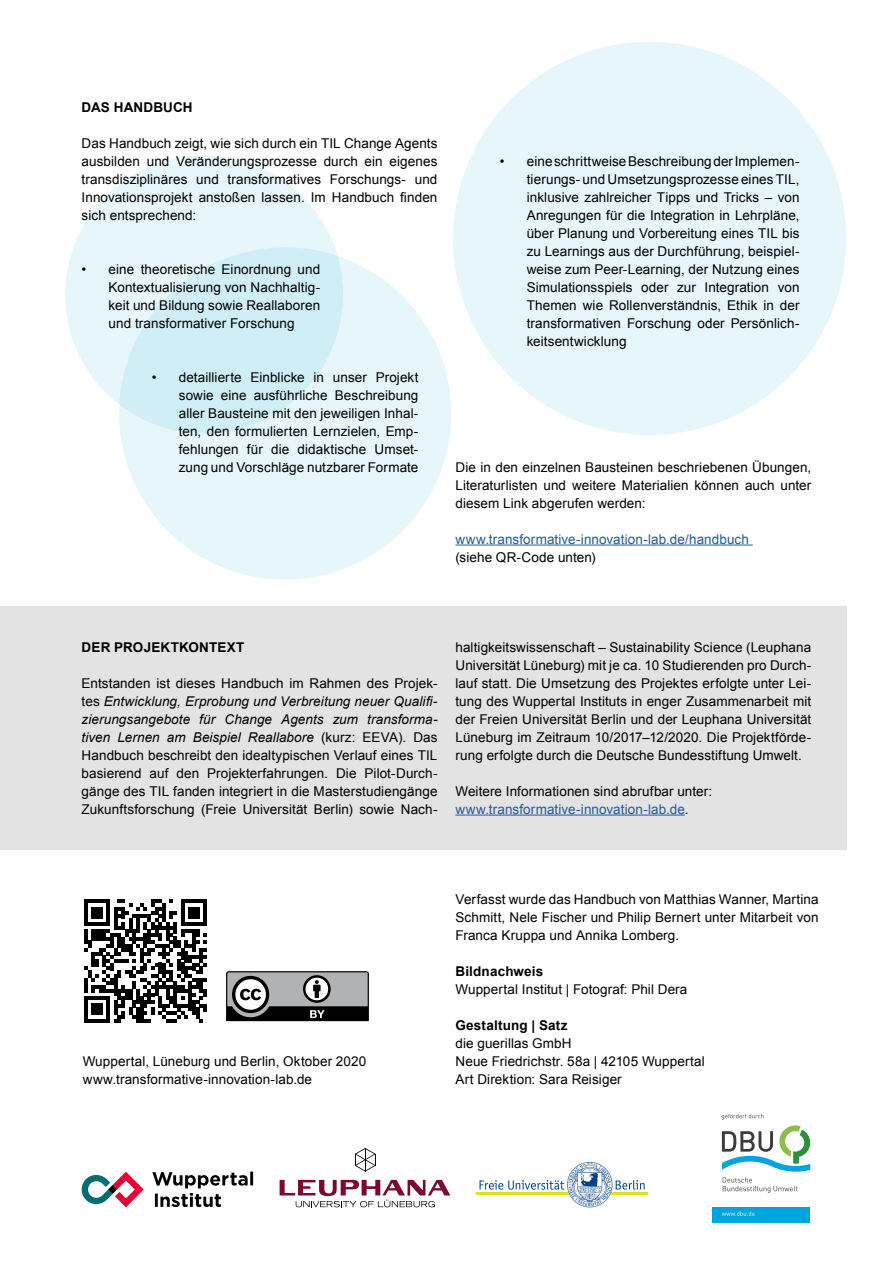
<style>
.page{position:relative;width:893px;height:1263px;background:#fff}
.page>*{position:absolute;margin:0;border:0;box-sizing:border-box;transform-origin:0 0}
.t1{font:13.5px/18px "Arial";letter-spacing:.005em;color:#000;text-align:justify}
.t2{font:700 13.5px "Arial";letter-spacing:.01em;color:#000}
.t3{font:13.5px "Arial";letter-spacing:.005em;color:#245a9c}
.s1{font-style:italic}
.s2{color:#245a9c}
</style>
<div class="page">
<div style="left:65px;top:156px;width:278px;height:277px;background:#e6f6fa;border-radius:50%"></div>
<svg style="left:119px;top:247px;width:332px;height:333px;background:#ddf3f8"></svg>
<svg style="left:84px;top:900px;width:123px;height:122px"></svg>
<svg style="left:226px;top:971px;width:143px;height:50px;background:#777778"></svg>
<svg style="left:355px;top:1148px;width:21px;height:23px"></svg>
<svg style="left:280px;top:1180px;width:170px;height:27px"></svg>
<svg style="left:82px;top:1172px;width:62px;height:35px"></svg>
<svg style="left:152px;top:1171px;width:101px;height:36px"></svg>
<hr style="left:476px;top:1192px;width:171px;height:3px;background:#e0de1d">
<svg style="left:480px;top:1162px;width:165px;height:45px"></svg>
<div style="left:713px;top:1207px;width:97px;height:15px;background:#00a4e1"></div>
<svg style="left:722px;top:1211px;width:33px;height:5px"></svg>
<svg style="left:722px;top:1125px;width:88px;height:68px"></svg>
<svg style="left:722px;top:1114px;width:41px;height:5px"></svg>
<hr style="left:455px;top:544px;width:298px;height:1px;background:#245a9c">
<div style="left:453px;top:42px;width:393px;height:393px;background:#e6f6fa;border-radius:50%"></div>
<div style="left:0;top:606px;width:846px;height:244px;background:#e3e3e3"></div>
<hr style="left:455px;top:814px;width:230px;height:1px;background:#245a9c">
<p class="t2" style="left:82px;top:98px;width:112px">DAS HANDBUCH</p>
<p class="t1" style="left:82px;top:134px;width:357px">Das Handbuch zeigt, wie sich durch ein TIL Change Agents ausbilden und Veränderungsprozesse durch ein eigenes transdisziplinäres und transformatives Forschungs- und Innovationsprojekt anstoßen lassen. Im Handbuch finden sich entsprechend:</p>
<p class="t1" style="left:109px;top:260px;width:213px;text-indent:-27px">• eine theoretische Einordnung und Kontextualisierung von Nachhaltig&shy;keit und Bildung sowie Reallaboren und transformativer Forschung</p>
<p class="t1" style="left:179px;top:368px;width:241px;text-indent:-27px">• detaillierte Einblicke in unser Projekt sowie eine ausführliche Beschreibung aller Bausteine mit den jeweiligen Inhal&shy;ten, den formulierten Lernzielen, Emp&shy;fehlungen für die didaktische Umset&shy;zung und Vorschläge nutzbarer Formate</p>
<p class="t1" style="left:527px;top:152px;width:274px;text-indent:-27px">• eine schrittweise Beschreibung der Implemen&shy;tierungs- und Umsetzungsprozesse eines TIL, inklusive zahlreicher Tipps und Tricks – von Anregungen für die Integration in Lehrpläne, über Planung und Vorbereitung eines TIL bis zu Learnings aus der Durchführung, beispiel&shy;weise zum Peer-Learning, der Nutzung eines Simulationsspiels oder zur Integration von Themen wie Rollenverständnis, Ethik in der transformativen Forschung oder Persönlich&shy;keitsentwicklung</p>
<p class="t1" style="left:455px;top:458px;width:357px">Die in den einzelnen Bausteinen beschriebenen Übungen, Literaturlisten und weitere Materialien können auch unter diesem Link abgerufen werden:</p>
<p class="t3" style="left:455px;top:530px;width:295px">www.transformative-innovation-lab.de/handbuch</p>
<p class="t1" style="left:455px;top:548px;width:142px">(siehe QR-Code unten)</p>
<p class="t2" style="left:82px;top:638px;width:164px">DER PROJEKTKONTEXT</p>
<p class="t1" style="left:82px;top:674px;width:357px">Entstanden ist dieses Handbuch im Rahmen des Projek&shy;tes <span class="s1">Entwicklung, Erprobung und Verbreitung neuer Qualifi&shy;zierungsangebote für Change Agents zum transforma&shy;tiven Lernen am Beispiel Reallabore</span> (kurz: EEVA). Das Handbuch beschreibt den idealtypischen Verlauf eines TIL basierend auf den Projekterfahrungen. Die Pilot-Durch&shy;gänge des TIL fanden integriert in die Masterstudiengänge Zukunftsforschung (Freie Universität Berlin) sowie Nach-</p>
<p class="t1" style="left:455px;top:638px;width:357px">haltigkeitswissenschaft – Sustainability Science (Leuphana Universität Lüneburg) mit je ca. 10 Studierenden pro Durch&shy;lauf statt. Die Umsetzung des Projektes erfolgte unter Lei&shy;tung des Wuppertal Instituts in enger Zusammenarbeit mit der Freien Universität Berlin und der Leuphana Universität Lüneburg im Zeitraum 10/2017–12/2020. Die Projektförde&shy;rung erfolgte durch die Deutsche Bundesstiftung Umwelt.</p>
<p class="t1" style="left:455px;top:782px;width:258px">Weitere Informationen sind abrufbar unter: <span class="s2">www.transformative-innovation-lab.de</span>.</p>
<p class="t1" style="left:83px;top:1052px;width:285px">Wuppertal, Lüneburg und Berlin, Oktober 2020 www.transformative-innovation-lab.de</p>
<p class="t1" style="left:455px;top:890px;width:365px">Verfasst wurde das Handbuch von Matthias Wanner, Martina Schmitt, Nele Fischer und Philip Bernert unter Mitarbeit von Franca Kruppa und Annika Lomberg.</p>
<p class="t2" style="left:455px;top:962px;width:89px">Bildnachweis</p>
<p class="t1" style="left:455px;top:980px;width:233px">Wuppertal Institut | Fotograf: Phil Dera</p>
<p class="t2" style="left:455px;top:1016px;width:114px">Gestaltung | Satz</p>
<p class="t1" style="left:455px;top:1034px;width:251px;text-align:left">die guerillas GmbH<br>Neue Friedrichstr. 58a | 42105 Wuppertal<br>Art Direktion: Sara Reisiger</p>
</div>
